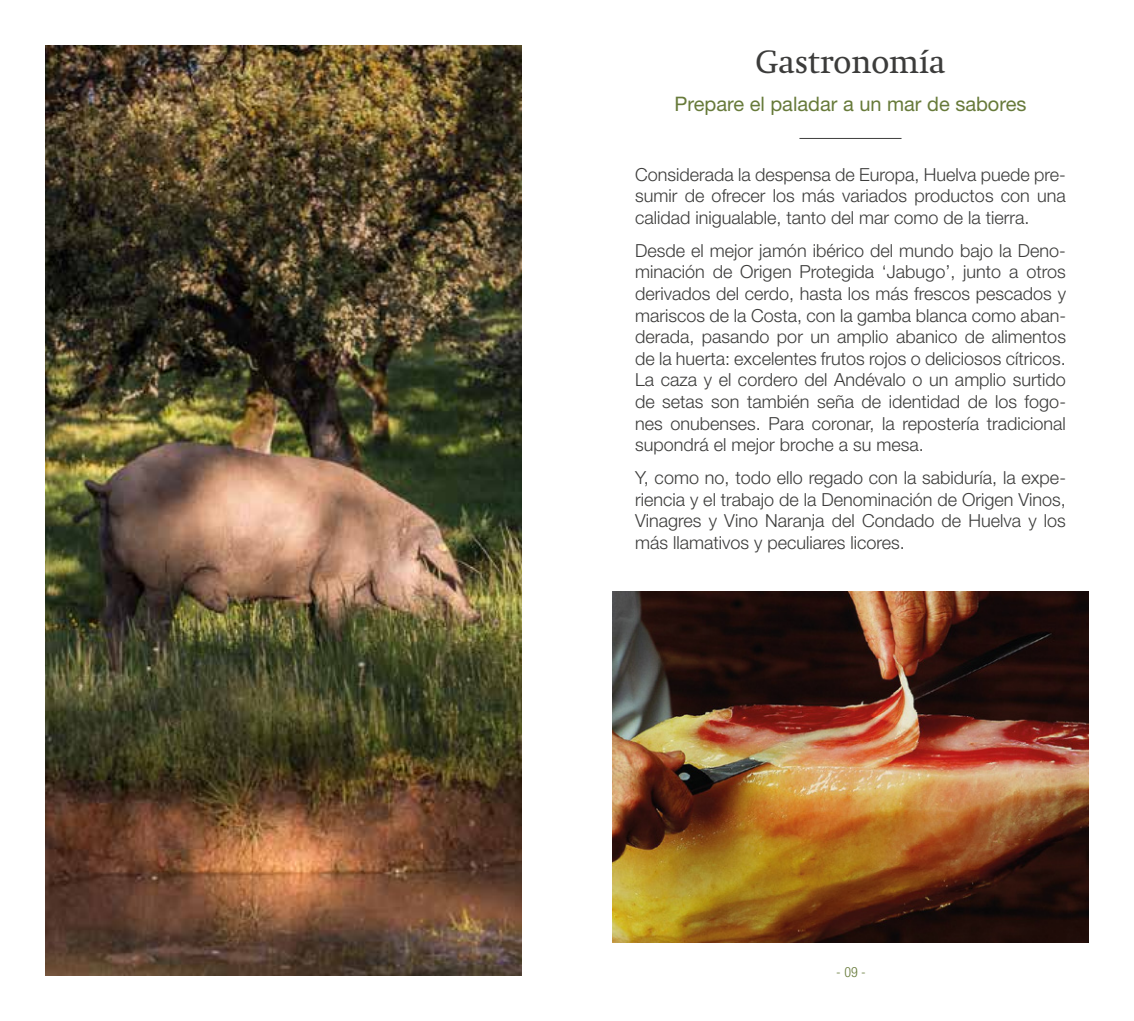
<style>
.page{position:relative;width:1134px;height:1021px;background:#fff}
.page>*{position:absolute;margin:0;border:0;box-sizing:border-box;transform-origin:0 0}
.t1{font:32px "Swift";color:#3c3c3b}
.t2{font:20px "Helvetica Neue LT Std";color:#677a3a}
.t3{font:300 18px/21.6px "Helvetica Neue LT Std";color:#3c3c3b;text-align:justify}
.t4{font:300 14px "Helvetica Neue LT Std";color:#677a3a}
.t5{font:300 condensed 14px "Helvetica Neue LT Pro";color:#677a3a}
</style>
<div class="page">
<img style="left:612px;top:591px;width:477px;height:351px">
<hr style="left:799px;top:138px;width:102px;height:1px;background:#3c3c3b">
<img style="left:45px;top:45px;width:477px;height:930px">
<h1 class="t1" style="left:756px;top:44px;width:191px">Gastronomía</h1>
<p class="t2" style="left:674px;top:92px;width:353px">Prepare el paladar a un mar de sabores</p>
<p class="t3" style="left:635px;top:163px;width:432px">Considerada la despensa de Europa, Huelva puede pre&shy;sumir de ofrecer los más variados productos con una calidad inigualable, tanto del mar como de la tierra.</p>
<p class="t3" style="left:635px;top:239px;width:432px">Desde el mejor jamón ibérico del mundo bajo la Deno&shy;minación de Origen Protegida ‘Jabugo’, junto a otros derivados del cerdo, hasta los más frescos pescados y mariscos de la Costa, con la gamba blanca como aban&shy;derada, pasando por un amplio abanico de alimentos de la huerta: excelentes frutos rojos o deliciosos cítricos.<br>La caza y el cordero del Andévalo o un amplio surtido de setas son también seña de identidad de los fogo&shy;nes onubenses. Para coronar, la repostería tradicional supondrá el mejor broche a su mesa.</p>
<p class="t3" style="left:635px;top:466px;width:432px">Y, como no, todo ello regado con la sabiduría, la expe&shy;riencia y el trabajo de la Denominación de Origen Vinos, Vinagres y Vino Naranja del Condado de Huelva y los más llamativos y peculiares licores.</p>
<p class="t4" style="left:834px;top:963px;width:35px">- 09 -</p>
<p class="t5" style="left:836px;top:964px;width:6px">-</p>
</div>
